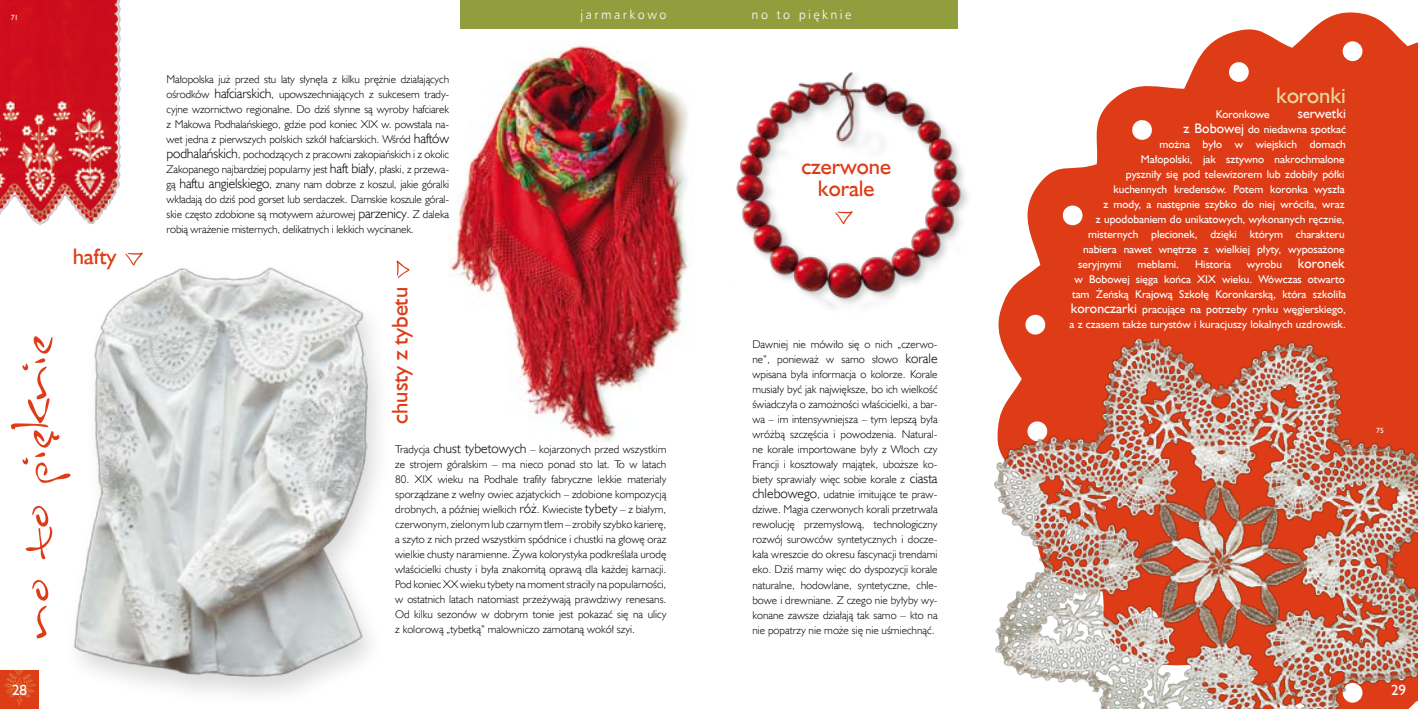
<style>
.page{position:relative;width:1418px;height:709px;background:#fff}
.page>*{position:absolute;margin:0;border:0;box-sizing:border-box;transform-origin:0 0}
.t1{font:52.5px "Inkburrow";letter-spacing:-.04em;color:#dd3c16;scale:1.2 1}
.t2{font:22.5px/22.5px "Humanst 521 EU Normal";letter-spacing:-.005em;color:#dd3c16;text-align:center}
.t3{font:22.5px "Humanst 521 EU Normal";letter-spacing:-.005em;color:#ecd69f}
.t4{font:15px "Humanst 521 EU Normal";color:#fff}
.t5{font:13.75px "Humanst 521 EU Normal";color:#fff}
.t6{font:12.5px "Humnst 777 Lt EU Normal";letter-spacing:.2em;color:#fff}
.t7{font:11.25px/15px "Humanst 521 Lt EU Normal";color:#000;text-align:justify}
.t8{font:11.25px/15px "Humanst 521 EU Normal";color:#fff;text-align:center}
.t9{font:7.5px "Humanst 521 EU Normal";color:#fff}
.s1{font-size:13.75px}
.s2{font-size:11.25px}
</style>
<div class="page">
<img style="left:74px;top:267px;width:303px;height:427px">
<svg style="left:998px;top:12px;width:419px;height:327px;fill:#dd3c16"></svg>
<div style="left:1342px;top:41px;width:20px;height:20px;background:#fff;border-radius:50%"></div>
<svg style="left:1024px;top:314px;width:21px;height:21px"></svg>
<svg style="left:1061px;top:204px;width:22px;height:23px"></svg>
<svg style="left:1130px;top:119px;width:23px;height:22px"></svg>
<svg style="left:1227px;top:61px;width:22px;height:22px"></svg>
<img style="left:736px;top:72px;width:232px;height:232px">
<img style="left:448px;top:45px;width:241px;height:397px">
<img style="left:994px;top:339px;width:423px;height:370px">
<div style="left:0;top:670px;width:39px;height:39px;background:#dd3c16"></div>
<img style="left:4px;top:670px;width:32px;height:35px">
<svg style="left:835px;top:211px;width:17px;height:13px"></svg>
<svg style="left:396px;top:261px;width:14px;height:17px"></svg>
<svg style="left:125px;top:252px;width:18px;height:14px"></svg>
<img style="left:0;top:0;width:121px;height:226px">
<div style="left:461px;top:0;width:248px;height:28px;background:#919e3d"></div>
<div style="left:709px;top:0;width:248px;height:28px;background:#919e3d"></div>
<svg style="left:51px;top:431px;width:9px;height:9px"></svg>
<p class="t9" style="left:11px;top:13px;width:9px">71</p>
<p class="t6" style="left:580px;top:7px;width:88px">jarmarkowo</p>
<p class="t6" style="left:751px;top:7px;width:101px">no to pięknie</p>
<h2 class="t2" style="left:73px;top:244px;width:45px">hafty</h2>
<h1 class="t1" style="left:6px;top:638px;width:257px;rotate:-90deg">no to pieknie</h1>
<p class="t7" style="left:167px;top:72px;width:284px">Małopolska już przed stu laty słynęła z kilku prężnie działających ośrodków <span class="s1">hafciarskich</span>, upowszechniających z sukcesem trady&shy;cyjne wzornictwo regionalne. Do dziś słynne są wyroby hafciarek z Makowa Podhalańskiego, gdzie pod koniec XIX w. powstała na&shy;wet jedna z pierwszych polskich szkół hafciarskich. Wśród <span class="s1">haftów podhalańskich</span>, pochodzących z pracowni zakopiańskich i z okolic Zakopanego najbardziej popularny jest <span class="s1">haft biały</span>, płaski, z przewa&shy;gą <span class="s1">haftu angielskiego</span>, znany nam dobrze z koszul, jakie góralki wkładają do dziś pod gorset lub serdaczek. Damskie koszule góral&shy;skie często zdobione są motywem ażurowej <span class="s1">parzenicy</span>. Z daleka robią wrażenie misternych, delikatnych i lekkich wycinanek.</p>
<h2 class="t2" style="left:388px;top:423px;width:138px;rotate:-90deg">chusty z tybetu</h2>
<p class="t7" style="left:395px;top:441px;width:273px">Tradycja <span class="s1">chust tybetowych</span> – kojarzonych przed wszystkim ze strojem góralskim – ma nieco ponad sto lat. To w latach</p>
<p class="t7" style="left:395px;top:471px;width:273px">80. XIX wieku na Podhale trafiły fabryczne lekkie materiały sporządzane z wełny owiec azjatyckich – zdobione kompozycją drobnych, a później wielkich <span class="s1">róż</span>. Kwieciste <span class="s1">tybety</span> – z białym, czerwonym, zielonym lub czarnym tłem – zrobiły szybko karierę, a szyto z nich przed wszystkim spódnice i chustki na głowę oraz wielkie chusty naramienne. Żywa kolorystyka podkreślała urodę właścicielki chusty i była znakomitą oprawą dla każdej karnacji.<br>Pod koniec XX wieku tybety na moment straciły na popularności, w ostatnich latach natomiast przeżywają prawdziwy renesans.<br>Od kilku sezonów w dobrym tonie jest pokazać się na ulicy z kolorową „tybetką” malowniczo zamotaną wokół szyi.</p>
<h2 class="t2" style="left:801px;top:155px;width:91px">czerwone korale</h2>
<p class="t7" style="left:752px;top:337px;width:187px">Dawniej nie mówiło się o nich „czerwo&shy;ne”, ponieważ w samo słowo <span class="s1">korale </span>wpisana była informacja o kolorze. Korale musiały być jak największe, bo ich wielkość świadczyła o zamożności właścicielki, a bar&shy;wa – im intensywniejsza – tym lepszą była wróżbą szczęścia i powodzenia. Natural&shy;ne korale importowane były z Włoch czy Francji i kosztowały majątek, uboższe ko&shy;biety sprawiały więc sobie korale z <span class="s1">ciasta chlebowego</span>, udatnie imitujące te praw&shy;dziwe. Magia czerwonych korali przetrwała rewolucję przemysłową, technologiczny rozwój surowców syntetycznych i docze&shy;kała wreszcie do okresu fascynacji trendami eko. Dziś mamy więc do dyspozycji korale naturalne, hodowlane, syntetyczne, chle&shy;bowe i drewniane. Z czego nie byłyby wy&shy;konane zawsze działają tak samo – kto na nie popatrzy nie może się nie uśmiechnąć.</p>
<h2 class="t3" style="left:1276px;top:81px;width:71px">koronki</h2>
<p class="t8" style="left:1215px;top:106px;width:55px">Koronkowe</p>
<p class="t5" style="left:1297px;top:105px;width:50px">serwetki</p>
<p class="t8" style="left:1183px;top:121px;width:164px"><span class="s1">z Bobowej</span> do niedawna spotkać</p>
<p class="t8" style="left:1159px;top:136px;width:188px">można było w wiejskich domach</p>
<p class="t8" style="left:1140px;top:151px;width:205px">Małopolski, jak sztywno nakrochmalone</p>
<p class="t8" style="left:1125px;top:166px;width:220px">pyszniły się pod telewizorem lub zdobiły półki</p>
<p class="t8" style="left:1113px;top:181px;width:233px">kuchennych kredensów. Potem koronka wyszła</p>
<p class="t8" style="left:1103px;top:196px;width:243px">z mody, a następnie szybko do niej wróciła, wraz</p>
<p class="t8" style="left:1095px;top:211px;width:250px">z upodobaniem do unikatowych, wykonanych ręcznie,</p>
<p class="t8" style="left:1088px;top:226px;width:258px">misternych plecionek, dzięki którym charakteru</p>
<p class="t8" style="left:1083px;top:241px;width:263px">nabiera nawet wnętrze z wielkiej płyty, wyposażone</p>
<p class="t8" style="left:1078px;top:256px;width:45px">seryjnymi</p>
<p class="t8" style="left:1137px;top:256px;width:43px">meblami.</p>
<p class="t8" style="left:1195px;top:256px;width:37px">Historia</p>
<p class="t5" style="left:1246px;top:255px;width:99px"><span class="s2">wyrobu</span> koronek</p>
<p class="t8" style="left:1069px;top:271px;width:278px">w Bobowej sięga końca XIX wieku. Wówczas otwarto tam Żeńską Krajową Szkołę Koronkarską, która szkoliła <span class="s1">koronczarki</span> pracujące na potrzeby rynku węgierskiego, a z czasem także turystów i kuracjuszy lokalnych uzdrowisk.</p>
<p class="t9" style="left:1376px;top:426px;width:9px">75</p>
<h3 class="t4" style="left:12px;top:680px;width:16px">28</h3>
<h3 class="t4" style="left:1390px;top:680px;width:16px">29</h3>
</div>
